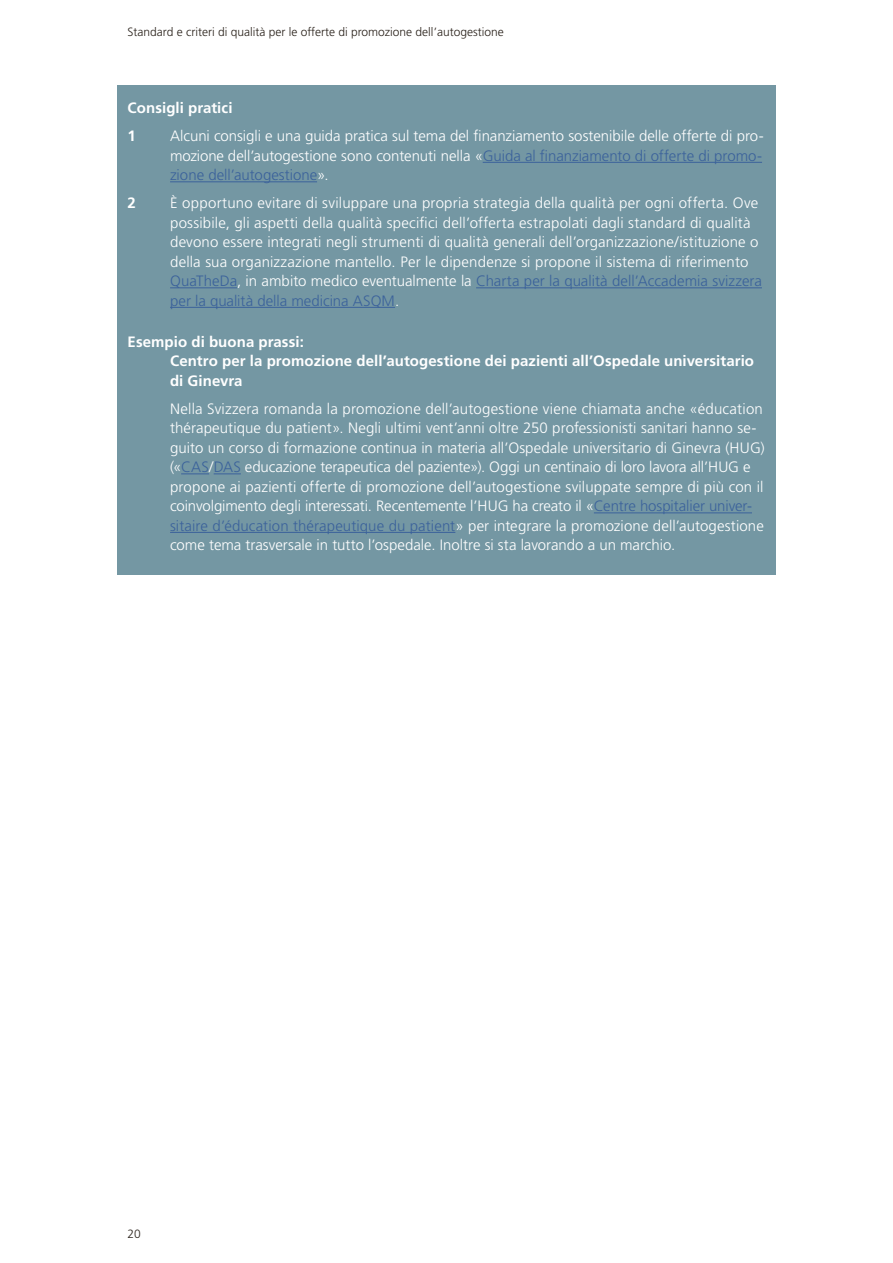
<style>
.page{position:relative;width:893px;height:1263px;background:#fff}
.page>*{position:absolute;margin:0;border:0;box-sizing:border-box;transform-origin:0 0}
._01_-_goodtips_lauft{font:300 15px/19.5px "Frutiger LT Pro";letter-spacing:.005em;color:#fff}
._01_-_Goodtips_titel{font:700 15px/19.5px "Frutiger LT Pro";letter-spacing:.005em;color:#fff}
._01_-_goodtips_lauft-2{font:700 15px "Frutiger LT Pro";color:#fff}
.t1{font:300 12px "Frutiger LT Pro";color:#29211a}
.s1{color:#3b629b}
</style>
<div class="page">
<div style="left:117px;top:85px;width:659px;height:489px;background:#7497a3"></div>
<hr style="left:483px;top:162px;width:279px;height:1px;background:#3b629b">
<hr style="left:170px;top:181px;width:147px;height:1px;background:#3b629b">
<hr style="left:170px;top:287px;width:67px;height:1px;background:#3b629b">
<hr style="left:476px;top:287px;width:286px;height:1px;background:#3b629b">
<hr style="left:170px;top:307px;width:225px;height:1px;background:#3b629b">
<svg style="left:181px;top:473px;width:60px;height:1px"></svg>
<hr style="left:594px;top:512px;width:158px;height:1px;background:#3b629b">
<hr style="left:170px;top:532px;width:285px;height:1px;background:#3b629b">
<p class="t1" style="left:128px;top:24px;width:378px">Standard e criteri di qualità per le offerte di promozione dell’autogestione</p>
<p class="_01_-_Goodtips_titel" style="left:128px;top:98px;width:106px">Consigli pratici</p>
<p class="_01_-_goodtips_lauft-2" style="left:128px;top:127px;width:10px">1</p>
<p class="_01_-_goodtips_lauft" style="left:170px;top:126px;width:595px;text-align:justify">Alcuni consigli e una guida pratica sul tema del finanziamento sostenibile delle offerte di pro&shy;mozione dell’autogestione sono contenuti nella «<span class="s1">Guida al finanziamento di offerte di promo&shy;zione dell’autogestione</span>».</p>
<p class="_01_-_goodtips_lauft-2" style="left:128px;top:194px;width:10px">2</p>
<p class="_01_-_goodtips_lauft" style="left:170px;top:193px;width:593px">È opportuno evitare di sviluppare una propria strategia della qualità per ogni offerta. Ove possibile, gli aspetti della qualità specifici dell’offerta estrapolati dagli standard di qualità devono essere integrati negli strumenti di qualità generali dell’organizzazione/istituzione o della sua organizzazione mantello. Per le dipendenze si propone il sistema di riferimento <span class="s1">QuaTheDa</span>, in ambito medico eventualmente la <span class="s1">Charta per la qualità dell’Accademia svizzera per la qualità della medicina ASQM</span>.</p>
<p class="_01_-_Goodtips_titel" style="left:170px;top:332px;width:585px;text-indent:-43px">Esempio di buona prassi:<br>Centro per la promozione dell’autogestione dei pazienti all’Ospedale universitario di Ginevra</p>
<p class="_01_-_goodtips_lauft" style="left:170px;top:399px;width:596px">Nella Svizzera romanda la promozione dell’autogestione viene chiamata anche «éducation thérapeutique du patient». Negli ultimi vent’anni oltre 250 professionisti sanitari hanno se&shy;guito un corso di formazione continua in materia all’Ospedale universitario di Ginevra (HUG) («<span class="s1">CAS</span>/<span class="s1">DAS</span> educazione terapeutica del paziente»). Oggi un centinaio di loro lavora all’HUG e propone ai pazienti offerte di promozione dell’autogestione sviluppate sempre di più con il coinvolgimento degli interessati. Recentemente l’HUG ha creato il «<span class="s1">Centre hospitalier univer&shy;sitaire d’éducation thérapeutique du patient</span>» per integrare la promozione dell’autogestione come tema trasversale in tutto l’ospedale. Inoltre si sta lavorando a un marchio.</p>
<p class="t1" style="left:128px;top:1227px;width:15px">20</p>
</div>
